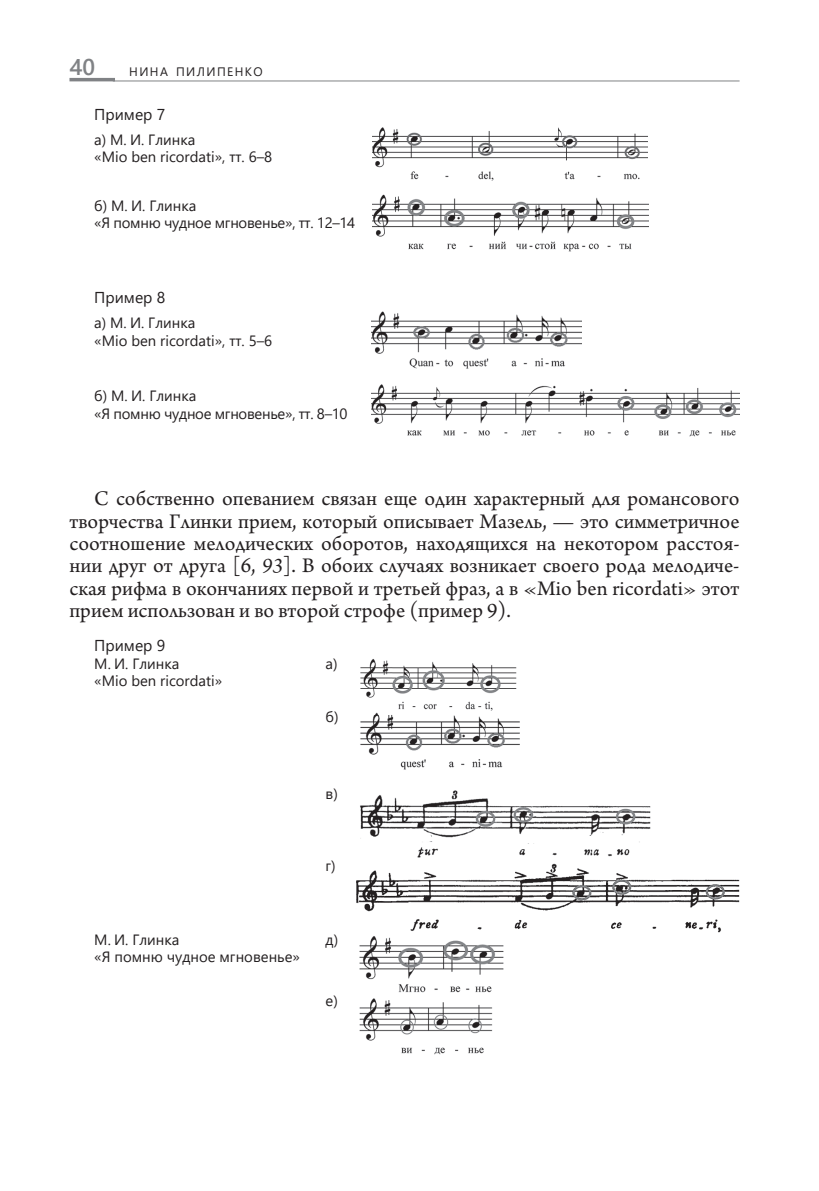
<style>
.page{position:relative;width:819px;height:1191px;background:#fff}
.page>*{position:absolute;margin:0;border:0;box-sizing:border-box;transform-origin:0 0}
.t1{font:600 22.75px "Segoe UI";color:#808285}
.t2{font:21.88px/22.4px "Arno Pro";color:#231f20;text-align:justify}
.t3{font:15.75px "Segoe UI";color:#231f20}
.t4{font:14.88px/17.5px "Segoe UI";color:#231f20}
.t5{font:14.88px/17.5px "Segoe UI";letter-spacing:-.02em;color:#231f20}
.t6{font:12.25px "Segoe UI";letter-spacing:.115em;color:#231f20}
.s1{font-style:italic}
</style>
<div class="page">
<hr style="left:69px;top:78px;width:46px;height:3px;background:#808285">
<hr style="left:113px;top:81px;width:626px;height:1px;background:#808285">
<img style="left:372px;top:127px;width:275px;height:54px">
<img style="left:372px;top:194px;width:276px;height:58px">
<img style="left:371px;top:311px;width:210px;height:58px">
<img style="left:371px;top:384px;width:368px;height:53px">
<img style="left:360px;top:659px;width:157px;height:52px">
<img style="left:360px;top:715px;width:160px;height:55px">
<img style="left:360px;top:790px;width:290px;height:68px">
<img style="left:356px;top:863px;width:383px;height:70px">
<img style="left:359px;top:936px;width:145px;height:57px">
<img style="left:359px;top:998px;width:133px;height:57px">
<p class="t1" style="left:69px;top:46px;width:27px">40</p>
<p class="t6" style="left:129px;top:60px;width:135px">НИНА ПИЛИПЕНКО</p>
<p class="t3" style="left:94px;top:99px;width:73px">Пример 7</p>
<p class="t4" style="left:94px;top:130px;width:179px">а) М. И. Глинка<br>«Mio ben ricordati», тт. 6–8</p>
<p class="t5" style="left:94px;top:195px;width:262px">б) М. И. Глинка<br>«Я помню чудное мгновенье», тт. 12–14</p>
<p class="t3" style="left:94px;top:283px;width:73px">Пример 8</p>
<p class="t4" style="left:94px;top:313px;width:179px">а) М. И. Глинка<br>«Mio ben ricordati», тт. 5–6</p>
<p class="t5" style="left:94px;top:386px;width:255px">б) М. И. Глинка<br>«Я помню чудное мгновенье», тт. 8–10</p>
<p class="t2" style="left:69px;top:488px;width:671px;text-indent:25px">С собственно опеванием связан еще один характерный для романсового творчества Глинки прием, который описывает Мазель, — это симметричное соотношение мелодических оборотов, находящихся на некотором расстоя&shy;нии друг от друга [6, <span class="s1">93</span>]. В обоих случаях возникает своего рода мелодиче&shy;ская рифма в окончаниях первой и третьей фраз, а в «Mio ben ricordati» этот прием использован и во второй строфе (пример 9).</p>
<p class="t3" style="left:94px;top:630px;width:73px">Пример 9</p>
<p class="t4" style="left:94px;top:653px;width:129px">М. И. Глинка<br>«Mio ben ricordati»</p>
<p class="t4" style="left:325px;top:653px;width:14px">а)</p>
<p class="t4" style="left:325px;top:706px;width:15px">б)</p>
<p class="t4" style="left:325px;top:784px;width:14px">в)</p>
<p class="t4" style="left:325px;top:855px;width:12px">г)</p>
<p class="t4" style="left:94px;top:929px;width:207px">М. И. Глинка<br>«Я помню чудное мгновенье»</p>
<p class="t4" style="left:325px;top:929px;width:14px">д)</p>
<p class="t4" style="left:325px;top:991px;width:14px">е)</p>
</div>
